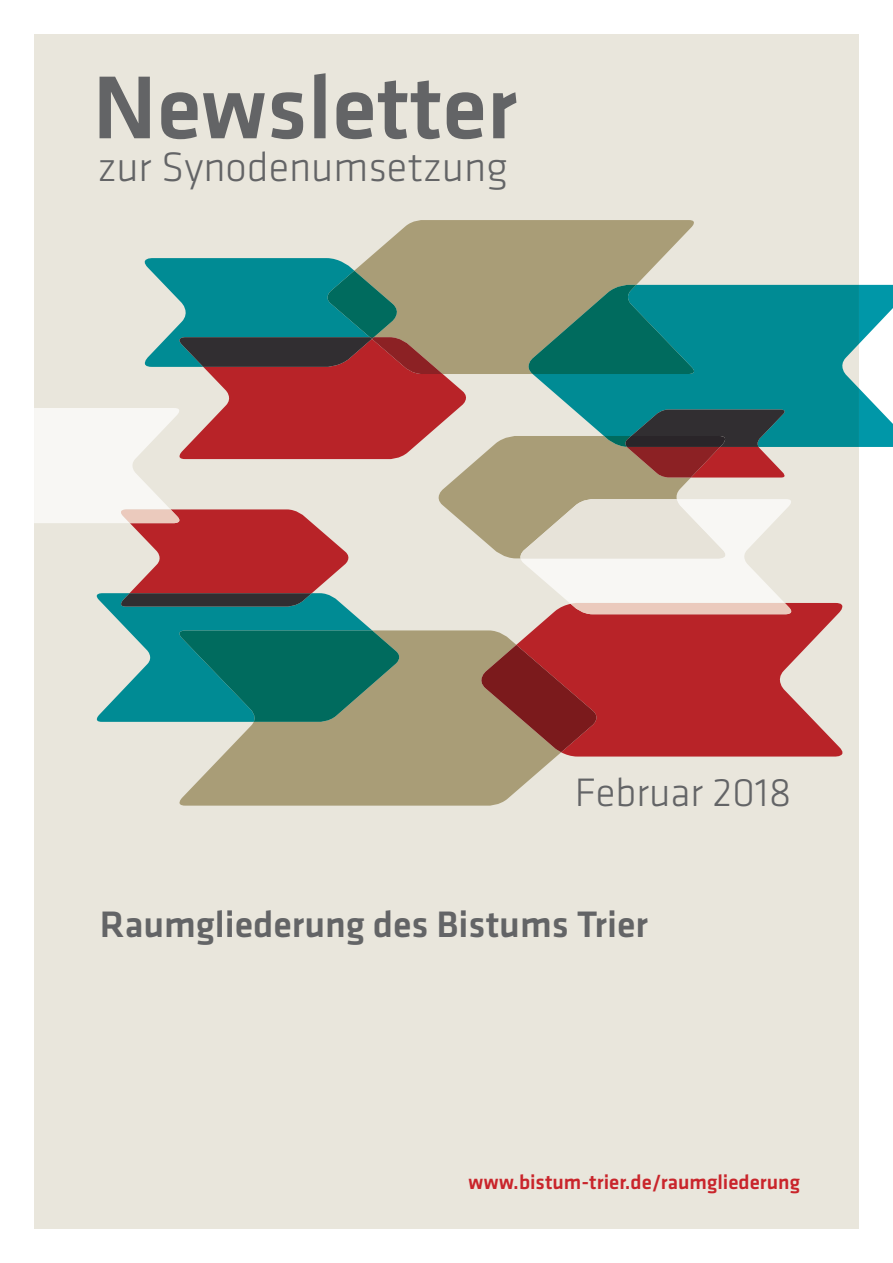
<style>
.page{position:relative;width:893px;height:1263px;background:#fff}
.page>*{position:absolute;margin:0;border:0;box-sizing:border-box;transform-origin:0 0}
.t1{font:500 92.55px "Klavika Basic";color:#636466}
.t2{font:300 42.6px "Klavika Basic";color:#636466}
.t3{font:300 41.1px "Klavika Basic";color:#636466}
.t4{font:500 38.25px "Klavika Basic";color:#636466}
.t5{font:500 21px "Klavika Basic";color:#c9252b}
</style>
<div class="page">
<div style="left:34px;top:34px;width:825px;height:1195px;background:#e9e6dc"></div>
<svg style="left:179px;top:752px;width:378px;height:54px;background:#b1a684"></svg>
<svg style="left:516px;top:603px;width:327px;height:153px"></svg>
<svg style="left:859px;top:285px;width:34px;height:162px"></svg>
<div style="left:796px;top:285px;width:63px;height:162px;background:#008b94"></div>
<svg style="left:369px;top:220px;width:325px;height:38px;background:#b0a582"></svg>
<svg style="left:34px;top:258px;width:762px;height:494px"></svg>
<h1 class="t1" style="left:93px;top:72px;width:426px">Newsletter</h1>
<h2 class="t2" style="left:98px;top:150px;width:412px">zur Synodenumsetzung</h2>
<h3 class="t3" style="left:575px;top:777px;width:218px">Februar 2018</h3>
<h3 class="t4" style="left:100px;top:909px;width:550px">Raumgliederung des Bistums Trier</h3>
<p class="t5" style="left:469px;top:1174px;width:333px">www.bistum-trier.de/raumgliederung</p>
</div>
